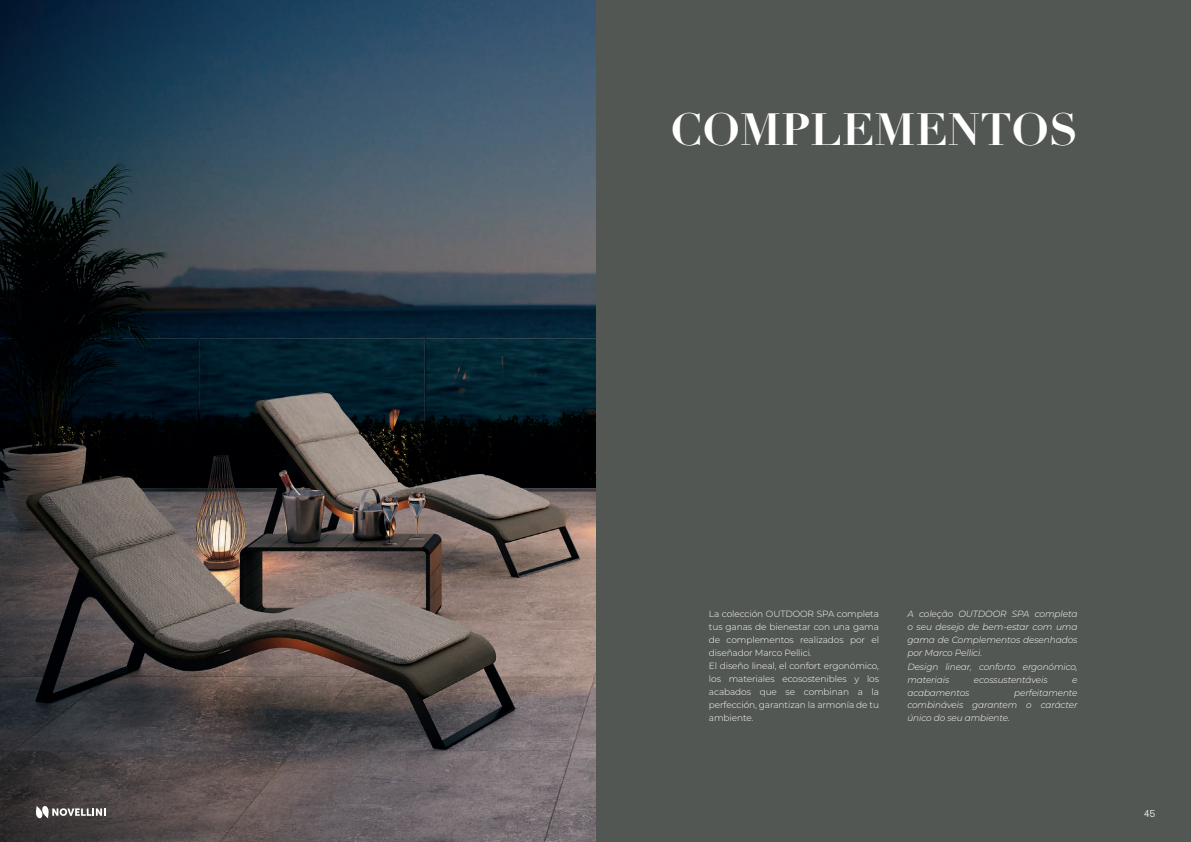
<style>
.page{position:relative;width:1191px;height:842px;background:#fff}
.page>*{position:absolute;margin:0;border:0;box-sizing:border-box;transform-origin:0 0}
.t1{font:700 44.5px "Didot LT Pro";color:#fff}
.t2{font:300 9px/13px "Montserrat";letter-spacing:-.01em;color:#fff}
.t3{font:italic 300 9px/13px "Montserrat";letter-spacing:-.01em;color:#fff}
.t4{font:9px "Novellini";color:#fff}
</style>
<div class="page">
<div style="left:595px;top:0;width:596px;height:842px;background:#535753"></div>
<img style="left:0;top:0;width:595px;height:842px">
<svg style="left:36px;top:806px;width:69px;height:12px"></svg>
<h1 class="t1" style="left:670px;top:102px;width:409px">COMPLEMENTOS</h1>
<p class="t2" style="left:709px;top:607px;width:172px">La colección OUTDOOR SPA completa tus ganas de bienestar con una gama de complementos realizados por el diseñador Marco Pellici.<br>El diseño lineal, el confort ergonómico, los materiales ecosostenibles y los acabados que se combinan a la perfección, garantizan la armonía de tu ambiente.</p>
<p class="t3" style="left:907px;top:607px;width:172px">A coleção OUTDOOR SPA completa o seu desejo de bem-estar com uma gama de Complementos desenhados por Marco Pellici.<br>Design linear, conforto ergonómico, materiais</p>
<p class="t3" style="left:974px;top:672px;width:75px">ecossustentáveis</p>
<p class="t3" style="left:1072px;top:672px;width:7px">e</p>
<p class="t3" style="left:907px;top:685px;width:172px;text-align:justify;text-indent:107px">perfeitamente combináveis garantem o carácter único do seu ambiente.</p>
<p class="t3" style="left:907px;top:685px;width:64px">acabamentos</p>
<p class="t4" style="left:1144px;top:809px;width:12px">45</p>
</div>
